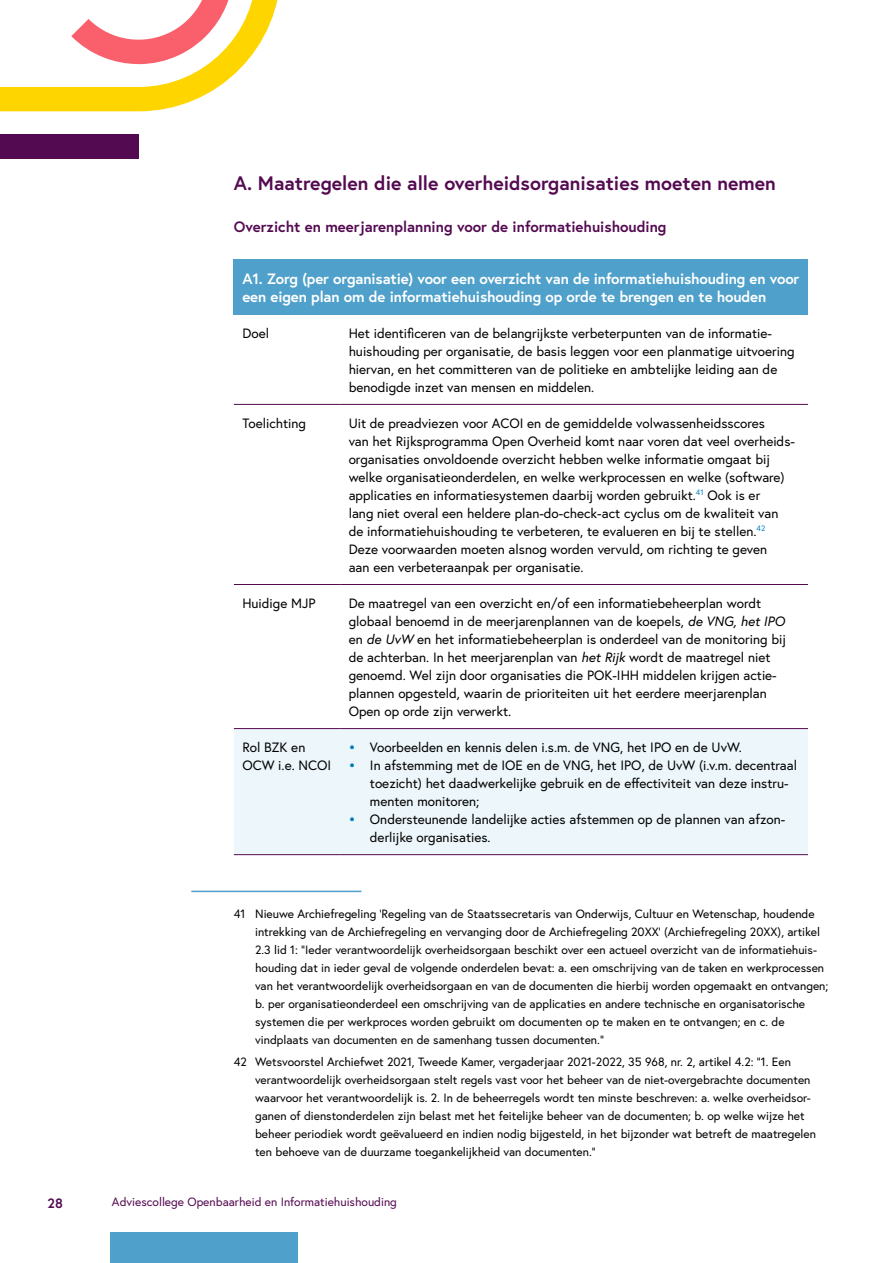
<style>
.page{position:relative;width:893px;height:1263px;background:#fff}
.page>*{position:absolute;margin:0;border:0;box-sizing:border-box;transform-origin:0 0}
.H3_-_Paragraaf_niet_genummerd{font:700 19.5px "Europa";color:#540a51}
.P_-_Tabel_KOP{font:700 15px/18px "Europa";letter-spacing:-.01em;color:#fff}
.H4_-_Tussenkopje_bold_paars{font:700 15px "Europa";color:#540a51}
.P_-_Tabel_plat{font:13.5px/18px "Europa";color:#000}
.t1{font:700 13.5px "Europa";color:#540a51}
.P_-_Voetnoot{font:12px/18px "Europa";color:#000}
.t2{font:12px "Europa";color:#540a51}
.s1{font-style:italic}
.s2{font-weight:700;color:#007dbb}
</style>
<div class="page">
<div style="left:0;top:134px;width:139px;height:25px;background:#540a51"></div>
<svg style="left:0;top:0;width:278px;height:111px"></svg>
<div style="left:111px;top:1233px;width:187px;height:30px;background:#4fa0ca"></div>
<div style="left:234px;top:259px;width:574px;height:55px;background:#4fa0ca"></div>
<div style="left:234px;top:729px;width:574px;height:125px;background:#edf6fa"></div>
<hr style="left:234px;top:728px;width:106px;height:1px;background:#540a51">
<hr style="left:340px;top:728px;width:468px;height:1px;background:#540a51">
<hr style="left:234px;top:854px;width:106px;height:1px;background:#540a51">
<hr style="left:340px;top:854px;width:468px;height:1px;background:#540a51">
<hr style="left:234px;top:404px;width:106px;height:1px;background:#540a51">
<hr style="left:340px;top:404px;width:468px;height:1px;background:#540a51">
<hr style="left:234px;top:584px;width:106px;height:1px;background:#540a51">
<hr style="left:340px;top:584px;width:468px;height:1px;background:#540a51">
<hr style="left:191px;top:891px;width:170px;height:1px;background:#4fa0ca">
<h3 class="H3_-_Paragraaf_niet_genummerd" style="left:234px;top:170px;width:544px">A. Maatregelen die alle overheidsorganisaties moeten nemen</h3>
<h4 class="H4_-_Tussenkopje_bold_paars" style="left:234px;top:217px;width:434px">Overzicht en meerjarenplanning voor de informatiehuishouding</h4>
<p class="P_-_Tabel_KOP" style="left:242px;top:269px;width:559px">A1. Zorg (per organisatie) voor een overzicht van de informatiehuishouding en voor een eigen plan om de informatiehuishouding op orde te brengen en te houden</p>
<p class="P_-_Tabel_plat" style="left:242px;top:324px;width:28px">Doel</p>
<p class="P_-_Tabel_plat" style="left:349px;top:324px;width:447px">Het identificeren van de belangrijkste verbeterpunten van de informatie&shy;huishouding per organisatie, de basis leggen voor een planmatige uitvoering hiervan, en het committeren van de politieke en ambtelijke leiding aan de benodigde inzet van mensen en middelen.</p>
<p class="P_-_Tabel_plat" style="left:242px;top:414px;width:65px">Toelichting</p>
<p class="P_-_Tabel_plat" style="left:349px;top:414px;width:447px">Uit de preadviezen voor ACOI en de gemiddelde volwassenheidsscores<br>van het Rijksprogramma Open Overheid komt naar voren dat veel overheids&shy;organisaties onvoldoende overzicht hebben welke informatie omgaat bij welke organisatieonderdelen, en welke werkprocessen en welke (software) applicaties en informatiesystemen daarbij worden gebruikt.<sup>41</sup> Ook is er<br>lang niet overal een heldere plan-do-check-act cyclus om de kwaliteit van de informatiehuishouding te verbeteren, te evalueren en bij te stellen.<sup>42<br></sup>Deze voorwaarden moeten alsnog worden vervuld, om richting te geven<br>aan een verbeteraanpak per organisatie.</p>
<p class="P_-_Tabel_plat" style="left:242px;top:594px;width:75px">Huidige MJP</p>
<p class="P_-_Tabel_plat" style="left:349px;top:594px;width:439px">De maatregel van een overzicht en/of een informatiebeheerplan wordt globaal benoemd in de meerjarenplannen van de koepels, <span class="s1">de VNG, het IPO </span>en <span class="s1">de UvW</span> en het informatiebeheerplan is onderdeel van de monitoring bij de achterban. In het meerjarenplan van <span class="s1">het Rijk</span> wordt de maatregel niet genoemd. Wel zijn door organisaties die POK-IHH middelen krijgen actie&shy;plannen opgesteld, waarin de prioriteiten uit het eerdere meerjarenplan Open op orde zijn verwerkt.</p>
<p class="P_-_Tabel_plat" style="left:242px;top:738px;width:90px">Rol BZK en<br>OCW i.e. NCOI</p>
<p class="P_-_Tabel_plat" style="left:349px;top:738px;width:395px"><span class="s2">•</span> Voorbeelden en kennis delen i.s.m. de VNG, het IPO en de UvW.</p>
<p class="P_-_Tabel_plat" style="left:370px;top:756px;width:429px;text-indent:-21px"><span class="s2">•</span> In afstemming met de IOE en de VNG, het IPO, de UvW (i.v.m. decentraal toezicht) het daadwerkelijke gebruik en de effectiviteit van deze instru&shy;menten monitoren;</p>
<p class="P_-_Tabel_plat" style="left:370px;top:810px;width:417px;text-indent:-21px"><span class="s2">•</span> Ondersteunende landelijke acties afstemmen op de plannen van afzon&shy;derlijke organisaties.</p>
<p class="P_-_Voetnoot" style="left:255px;top:904px;width:575px;text-indent:-21px">41 Nieuwe Archiefregeling ‘Regeling van de Staatssecretaris van Onderwijs, Cultuur en Wetenschap, houdende intrekking van de Archiefregeling en vervanging door de Archiefregeling 20XX’ (Archiefregeling 20XX), artikel 2.3 lid 1: “Ieder verantwoordelijk overheidsorgaan beschikt over een actueel overzicht van de informatiehuis&shy;houding dat in ieder geval de volgende onderdelen bevat: a. een omschrijving van de taken en werkprocessen van het verantwoordelijk overheidsorgaan en van de documenten die hierbij worden opgemaakt en ontvangen; b. per organisatieonderdeel een omschrijving van de applicaties en andere technische en organisatorische systemen die per werkproces worden gebruikt om documenten op te maken en te ontvangen; en c. de vindplaats van documenten en de samenhang tussen documenten.”</p>
<p class="P_-_Voetnoot" style="left:255px;top:1053px;width:562px;text-indent:-21px">42 Wetsvoorstel Archiefwet 2021, Tweede Kamer, vergaderjaar 2021-2022, 35 968, nr. 2, artikel 4.2: “1. Een verantwoordelijk overheidsorgaan stelt regels vast voor het beheer van de niet-overgebrachte documenten waarvoor het verantwoordelijk is. 2. In de beheerregels wordt ten minste beschreven: a. welke overheidsor&shy;ganen of dienstonderdelen zijn belast met het feitelijke beheer van de documenten; b. op welke wijze het beheer periodiek wordt geëvalueerd en indien nodig bijgesteld, in het bijzonder wat betreft de maatregelen ten behoeve van de duurzame toegankelijkheid van documenten.”</p>
<p class="t1" style="left:48px;top:1194px;width:17px">28</p>
<p class="t2" style="left:112px;top:1194px;width:286px">Adviescollege Openbaarheid en Informatiehuishouding</p>
</div>
